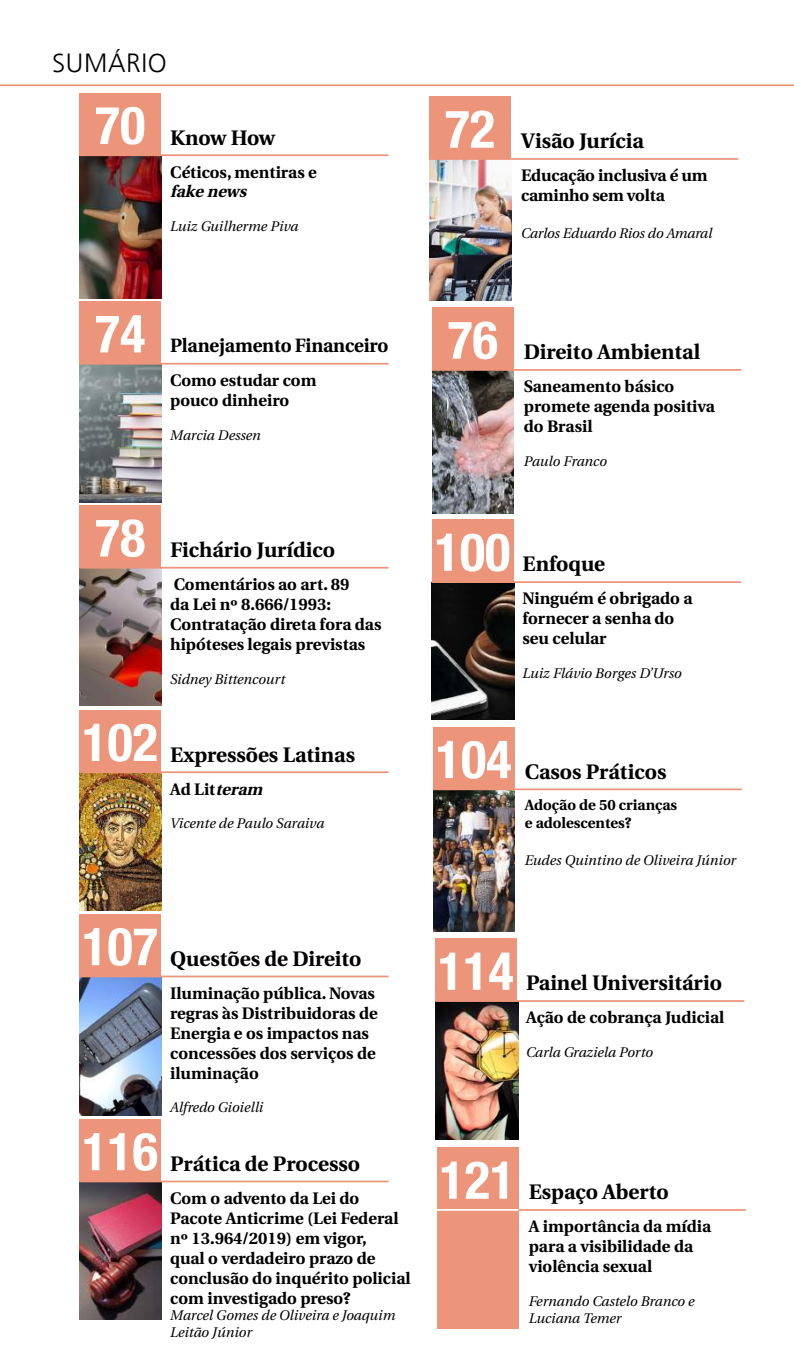
<style>
.page{position:relative;width:794px;height:1365px;background:#fff}
.page>*{position:absolute;margin:0;border:0;box-sizing:border-box;transform-origin:0 0}
.t1{font:700 condensed 52.5px "Helvetica Neue LT Std";color:#fff}
.t2{font:300 26.25px "Frutiger LT";letter-spacing:.025em;color:#000}
.t3{font:700 21px "Utopia";color:#000}
.t4{font:700 19.25px "Utopia";letter-spacing:-.005em;color:#000}
.t5{font:700 16.62px/19.9px "Utopia";color:#000}
.t6{font:italic 700 16.62px "Utopia";color:#000}
.t7{font:700 14.88px/17.8px "Utopia";color:#000}
.t8{font:italic 14px/16.8px "Utopia";color:#000}
.s1{font-style:italic}
</style>
<div class="page">
<img style="left:79px;top:977px;width:82px;height:137px">
<img style="left:436px;top:1001px;width:82px;height:138px">
<img style="left:433px;top:790px;width:82px;height:141px">
<img style="left:79px;top:773px;width:82px;height:137px">
<img style="left:432px;top:583px;width:82px;height:136px">
<img style="left:79px;top:568px;width:82px;height:137px">
<img style="left:432px;top:371px;width:81px;height:143px">
<img style="left:79px;top:364px;width:82px;height:138px">
<img style="left:429px;top:160px;width:82px;height:140px">
<img style="left:79px;top:156px;width:82px;height:142px">
<img style="left:79px;top:1182px;width:82px;height:137px">
<div style="left:433px;top:727px;width:82px;height:62px;background:#ec957a"></div>
<hr style="left:433px;top:788px;width:309px;height:2px;background:#ec957a">
<div style="left:432px;top:308px;width:81px;height:62px;background:#ec957a"></div>
<hr style="left:432px;top:369px;width:309px;height:2px;background:#ec957a">
<div style="left:429px;top:97px;width:82px;height:62px;background:#ec957a"></div>
<hr style="left:429px;top:158px;width:309px;height:2px;background:#ec957a">
<div style="left:79px;top:93px;width:82px;height:62px;background:#ec957a"></div>
<hr style="left:79px;top:154px;width:309px;height:2px;background:#ec957a">
<div style="left:79px;top:301px;width:82px;height:62px;background:#ec957a"></div>
<hr style="left:79px;top:363px;width:309px;height:1px;background:#ec957a">
<div style="left:79px;top:505px;width:82px;height:62px;background:#ec957a"></div>
<hr style="left:79px;top:567px;width:309px;height:1px;background:#ec957a">
<div style="left:79px;top:710px;width:82px;height:62px;background:#ec957a"></div>
<hr style="left:79px;top:771px;width:309px;height:2px;background:#ec957a">
<div style="left:79px;top:1119px;width:82px;height:62px;background:#ec957a"></div>
<hr style="left:79px;top:1180px;width:309px;height:2px;background:#ec957a">
<div style="left:437px;top:1147px;width:81px;height:181px;background:#ec957a"></div>
<hr style="left:437px;top:1208px;width:309px;height:2px;background:#ec957a">
<hr style="left:437px;top:1208px;width:81px;height:2px;background:#fff">
<div style="left:432px;top:519px;width:81px;height:63px;background:#ec957a"></div>
<hr style="left:432px;top:581px;width:309px;height:2px;background:#ec957a">
<hr style="left:793px;top:466px;width:1px;height:898px;background:#e6e8e7">
<hr style="left:793px;top:569px;width:1px;height:163px;background:#ec957a">
<hr style="left:0;top:84px;width:794px;height:2px;background:#ec957a">
<div style="left:79px;top:914px;width:82px;height:62px;background:#ec957a"></div>
<hr style="left:79px;top:975px;width:309px;height:2px;background:#ec957a">
<div style="left:435px;top:938px;width:82px;height:62px;background:#ec957a"></div>
<hr style="left:435px;top:1000px;width:309px;height:1px;background:#ec957a">
<h2 class="t2" style="left:52px;top:48px;width:116px">SUMÁRIO</h2>
<h1 class="t1" style="left:95px;top:93px;width:52px">70</h1>
<p class="t3" style="left:170px;top:125px;width:106px">Know How</p>
<p class="t5" style="left:170px;top:162px;width:148px">Céticos, mentiras e</p>
<p class="t6" style="left:170px;top:182px;width:82px">fake news</p>
<p class="t8" style="left:170px;top:218px;width:130px">Luiz Guilherme Piva</p>
<h1 class="t1" style="left:444px;top:97px;width:52px">72</h1>
<p class="t3" style="left:521px;top:129px;width:124px">Visão Jurícia</p>
<p class="t5" style="left:521px;top:166px;width:188px">Educação inclusiva é um caminho sem volta</p>
<p class="t8" style="left:521px;top:225px;width:193px">Carlos Eduardo Rios do Amaral</p>
<h1 class="t1" style="left:95px;top:302px;width:52px">74</h1>
<p class="t4" style="left:170px;top:334px;width:220px">Planejamento Financeiro</p>
<p class="t5" style="left:170px;top:370px;width:148px">Como estudar com pouco dinheiro</p>
<p class="t8" style="left:170px;top:426px;width:92px">Marcia Dessen</p>
<h1 class="t1" style="left:95px;top:506px;width:52px">78</h1>
<p class="t3" style="left:170px;top:537px;width:166px">Fichário Jurídico</p>
<p class="t5" style="left:170px;top:574px;width:213px">Comentários ao art. 89<br>da Lei nº 8.666/1993:<br>Contratação direta fora das hipóteses legais previstas</p>
<p class="t8" style="left:170px;top:670px;width:116px">Sidney Bittencourt</p>
<h1 class="t1" style="left:82px;top:710px;width:77px">102</h1>
<p class="t3" style="left:170px;top:742px;width:186px">Expressões Latinas</p>
<p class="t5" style="left:170px;top:779px;width:98px">Ad Lit<span class="s1">teram</span></p>
<p class="t8" style="left:170px;top:815px;width:155px">Vicente de Paulo Saraiva</p>
<h1 class="t1" style="left:82px;top:914px;width:77px">107</h1>
<h1 class="t1" style="left:82px;top:1119px;width:77px">116</h1>
<p class="t3" style="left:170px;top:946px;width:193px">Questões de Direito</p>
<p class="t5" style="left:170px;top:983px;width:209px">Iluminação pública. Novas regras às Distribuidoras de<br>Energia e os impactos nas concessões dos serviços de iluminação</p>
<p class="t8" style="left:170px;top:1099px;width:95px">Alfredo Gioielli</p>
<p class="t3" style="left:170px;top:1151px;width:191px">Prática de Processo</p>
<p class="t5" style="left:170px;top:1188px;width:242px">Com o advento da Lei do<br>Pacote Anticrime (Lei Federal nº 13.964/2019) em vigor,<br>qual o verdadeiro prazo de conclusão do inquérito policial com investigado preso?</p>
<p class="t8" style="left:170px;top:1307px;width:227px">Marcel Gomes de Oliveira e Joaquim<br>Leitão Júnior</p>
<h1 class="t1" style="left:447px;top:308px;width:52px">76</h1>
<p class="t3" style="left:524px;top:340px;width:178px">Direito Ambiental</p>
<p class="t5" style="left:524px;top:376px;width:193px">Saneamento básico promete agenda positiva do Brasil</p>
<p class="t8" style="left:524px;top:453px;width:85px">Paulo Franco</p>
<h1 class="t1" style="left:434px;top:520px;width:77px">100</h1>
<p class="t3" style="left:522px;top:552px;width:84px">Enfoque</p>
<p class="t5" style="left:522px;top:589px;width:171px">Ninguém é obrigado a fornecer a senha do seu celular</p>
<p class="t8" style="left:522px;top:665px;width:161px">Luiz Flávio Borges D’Urso</p>
<h1 class="t1" style="left:436px;top:727px;width:77px">104</h1>
<p class="t3" style="left:525px;top:759px;width:143px">Casos Práticos</p>
<p class="t7" style="left:525px;top:796px;width:154px">Adoção de 50 crianças e adolescentes?</p>
<p class="t8" style="left:525px;top:852px;width:213px">Eudes Quintino de Oliveira Júnior</p>
<h1 class="t1" style="left:438px;top:939px;width:77px">114</h1>
<p class="t3" style="left:526px;top:971px;width:197px">Painel Universitário</p>
<p class="t5" style="left:526px;top:1007px;width:200px">Ação de cobrança Judicial</p>
<p class="t8" style="left:526px;top:1043px;width:128px">Carla Graziela Porto</p>
<h1 class="t1" style="left:439px;top:1148px;width:77px">121</h1>
<p class="t3" style="left:529px;top:1179px;width:142px">Espaço Aberto</p>
<p class="t5" style="left:529px;top:1216px;width:184px">A importância da mídia para a visibilidade da violência sexual</p>
<p class="t8" style="left:529px;top:1292px;width:167px">Fernando Castelo Branco e<br>Luciana Temer</p>
</div>
